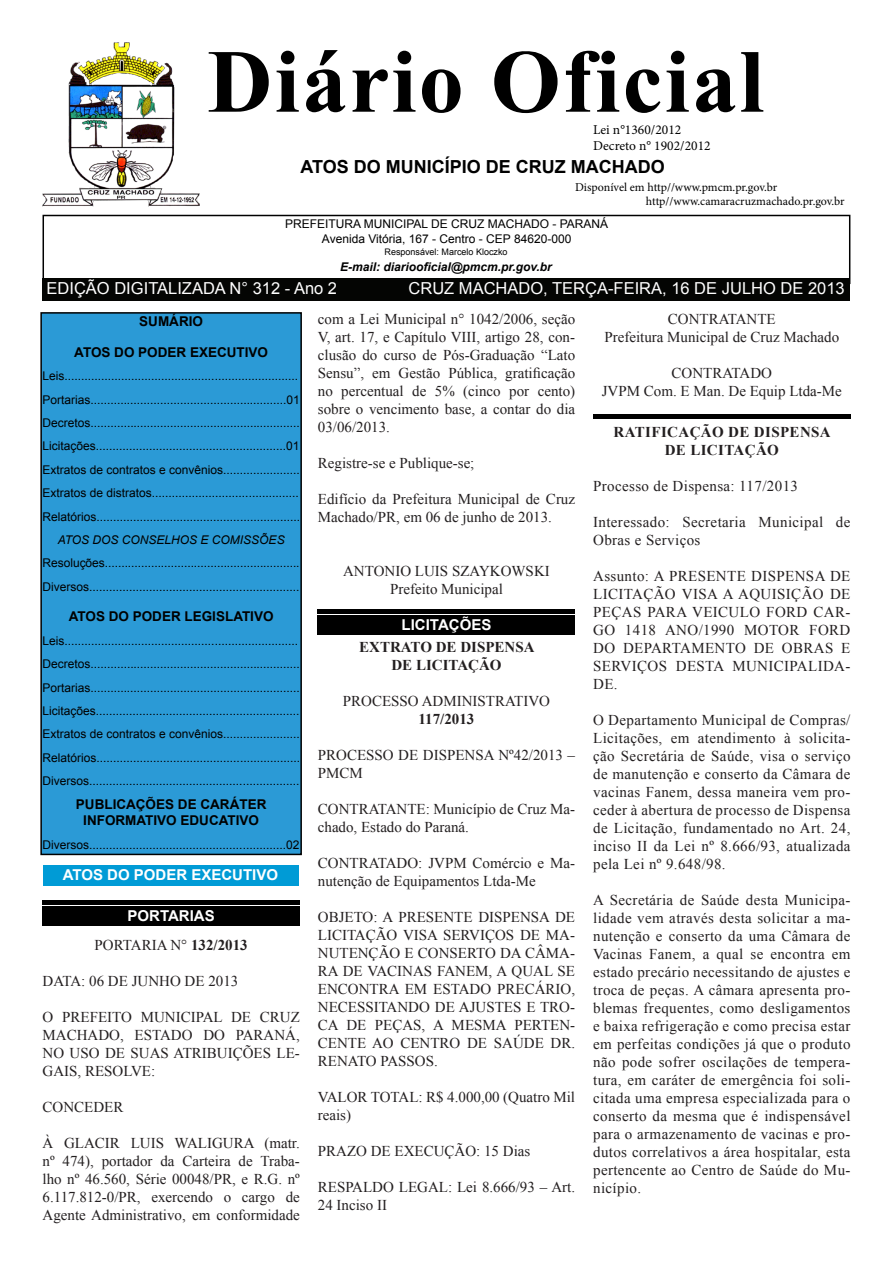
<style>
.page{position:relative;width:893px;height:1263px;background:#fff}
.page>*{position:absolute;margin:0;border:0;box-sizing:border-box;transform-origin:0 0}
.t1{font:700 90px "Times New Roman";letter-spacing:.025em;color:#000}
.t2{font:700 18px "Arial";color:#000}
.t3{font:16.5px "Arial";color:#fff}
.t4{font:15px/18px "Times New Roman";color:#231f20;text-align:justify}
.t5{font:15px/18px "Times New Roman";letter-spacing:.025em;color:#231f20}
.t6{font:700 15px "Arial";color:#fff}
.t7{font:700 15px "Times New Roman";color:#231f20}
.t8{font:700 15px "Times New Roman";letter-spacing:.025em;color:#231f20}
.t9{font:700 13.5px "Arial";color:#000}
.t10{font:13.5px "Minion Pro";color:#000}
.t11{font:12px "Arial";color:#000}
.t12{font:12px "Minion Pro";letter-spacing:-.005em;color:#000}
.t13{font:italic 700 12px "Arial";color:#000}
.t14{font:italic 12px "Arial";color:#000}
.t15{font:9px "Arial";color:#000}
.s1{font-weight:700}
</style>
<div class="page">
<div style="left:43px;top:215px;width:807px;height:69px;border:2px solid #000"></div>
<div style="left:40px;top:312px;width:262px;height:543px;background:#2b9ad6;border:2px solid #000"></div>
<div style="left:43px;top:278px;width:807px;height:22px;background:#040503"></div>
<img style="left:43px;top:42px;width:157px;height:164px">
<div style="left:43px;top:865px;width:256px;height:20px;background:#009bd6"></div>
<div style="left:43px;top:906px;width:257px;height:20px;background:#000"></div>
<hr style="left:43px;top:900px;width:257px;height:4px;background:#000">
<div style="left:318px;top:615px;width:257px;height:20px;background:#000"></div>
<hr style="left:318px;top:609px;width:257px;height:4px;background:#000">
<hr style="left:593px;top:415px;width:257px;height:4px;background:#000">
<p class="t1" style="left:207px;top:19px;width:558px">Diário Oficial</p>
<p class="t10" style="left:593px;top:121px;width:90px">Lei n°1360/2012</p>
<p class="t10" style="left:593px;top:137px;width:119px">Decreto n° 1902/2012</p>
<p class="t2" style="left:300px;top:155px;width:366px">ATOS DO MUNICÍPIO DE CRUZ MACHADO</p>
<p class="t12" style="left:575px;top:179px;width:204px">Disponível em http//www.pmcm.pr.gov.br</p>
<p class="t12" style="left:646px;top:193px;width:200px">http//www.camaracruzmachado.pr.gov.br</p>
<p class="t11" style="left:285px;top:216px;width:325px">PREFEITURA MUNICIPAL DE CRUZ MACHADO - PARANÁ</p>
<p class="t11" style="left:322px;top:231px;width:251px">Avenida Vitória, 167 - Centro - CEP 84620-000</p>
<p class="t15" style="left:385px;top:246px;width:125px">Responsável: Marcelo Kloczko</p>
<p class="t13" style="left:340px;top:259px;width:213px">E-mail: diariooficial@pmcm.pr.gov.br</p>
<p class="t3" style="left:47px;top:278px;width:292px">EDIÇÃO DIGITALIZADA N° 312 - Ano 2</p>
<p class="t3" style="left:409px;top:278px;width:438px">CRUZ MACHADO, TERÇA-FEIRA, 16 DE JULHO DE 2013</p>
<p class="t9" style="left:139px;top:312px;width:65px">SUMÁRIO</p>
<p class="t9" style="left:74px;top:343px;width:195px">ATOS DO PODER EXECUTIVO</p>
<p class="t11" style="left:43px;top:368px;width:257px">Leis......................................................................</p>
<p class="t11" style="left:43px;top:392px;width:259px">Portarias...........................................................01</p>
<p class="t11" style="left:43px;top:415px;width:259px">Decretos...............................................................</p>
<p class="t11" style="left:43px;top:438px;width:258px">Licitações.........................................................01</p>
<p class="t11" style="left:43px;top:462px;width:259px">Extratos de contratos e convênios.......................</p>
<p class="t11" style="left:43px;top:485px;width:258px">Extratos de distratos............................................</p>
<p class="t11" style="left:43px;top:509px;width:259px">Relatórios.............................................................</p>
<p class="t14" style="left:58px;top:532px;width:228px">ATOS DOS CONSELHOS E COMISSÕES</p>
<p class="t11" style="left:43px;top:555px;width:259px">Resoluções...........................................................</p>
<p class="t11" style="left:43px;top:579px;width:258px">Diversos...............................................................</p>
<p class="t9" style="left:69px;top:608px;width:206px">ATOS DO PODER LEGISLATIVO</p>
<p class="t11" style="left:43px;top:633px;width:257px">Leis......................................................................</p>
<p class="t11" style="left:43px;top:656px;width:259px">Decretos...............................................................</p>
<p class="t11" style="left:43px;top:680px;width:259px">Portarias...............................................................</p>
<p class="t11" style="left:43px;top:703px;width:258px">Licitações.............................................................</p>
<p class="t11" style="left:43px;top:726px;width:259px">Extratos de contratos e convênios.......................</p>
<p class="t11" style="left:43px;top:750px;width:259px">Relatórios.............................................................</p>
<p class="t11" style="left:43px;top:773px;width:258px">Diversos...............................................................</p>
<p class="t9" style="left:76px;top:795px;width:192px">PUBLICAÇÕES DE CARÁTER</p>
<p class="t9" style="left:83px;top:812px;width:177px">INFORMATIVO EDUCATIVO</p>
<p class="t11" style="left:43px;top:837px;width:258px">Diversos...........................................................02</p>
<p class="t6" style="left:63px;top:865px;width:217px">ATOS DO PODER EXECUTIVO</p>
<p class="t6" style="left:128px;top:905px;width:89px">PORTARIAS</p>
<p class="t4" style="left:95px;top:935px;width:155px">PORTARIA N° <span class="s1">132/2013</span></p>
<p class="t4" style="left:43px;top:971px;width:197px">DATA: 06 DE JUNHO DE 2013</p>
<p class="t4" style="left:43px;top:1007px;width:259px">O PREFEITO MUNICIPAL DE CRUZ MACHADO, ESTADO DO PARANÁ, NO USO DE SUAS ATRIBUIÇÕES LE-GAIS, RESOLVE:</p>
<p class="t4" style="left:43px;top:1097px;width:82px">CONCEDER</p>
<p class="t4" style="left:43px;top:1133px;width:259px">À GLACIR LUIS WALIGURA (matr. nº 474), portador da Carteira de Traba&shy;lho nº 46.560, Série 00048/PR, e R.G. nº 6.117.812-0/PR, exercendo o cargo de Agente Administrativo, em conformidade</p>
<p class="t4" style="left:318px;top:310px;width:259px">com a Lei Municipal n° 1042/2006, seção V, art. 17, e Capítulo VIII, artigo 28, con&shy;clusão do curso de Pós-Graduação “Lato Sensu”, em Gestão Pública, gratificação no percentual de 5% (cinco por cento) sobre o vencimento base, a contar do dia 03/06/2013.</p>
<p class="t4" style="left:318px;top:454px;width:158px">Registre-se e Publique-se;</p>
<p class="t4" style="left:318px;top:490px;width:259px">Edifício da Prefeitura Municipal de Cruz<br>Machado/PR, em 06 de junho de 2013.</p>
<p class="t4" style="left:668px;top:310px;width:109px">CONTRATANTE</p>
<p class="t4" style="left:604px;top:328px;width:236px">Prefeitura Municipal de Cruz Machado</p>
<p class="t4" style="left:672px;top:364px;width:102px">CONTRATADO</p>
<p class="t4" style="left:602px;top:382px;width:241px">JVPM Com. E Man. De Equip Ltda-Me</p>
<p class="t8" style="left:614px;top:421px;width:219px">RATIFICAÇÃO DE DISPENSA</p>
<p class="t8" style="left:665px;top:439px;width:116px">DE LICITAÇÃO</p>
<p class="t5" style="left:593px;top:476px;width:206px">Processo de Dispensa: 117/2013</p>
<p class="t5" style="left:593px;top:512px;width:259px">Interessado: Secretaria Municipal de<br>Obras e Serviços</p>
<p class="t4" style="left:593px;top:566px;width:259px">Assunto: A PRESENTE DISPENSA DE LICITAÇÃO VISA A AQUISIÇÃO DE PEÇAS PARA VEICULO FORD CAR-GO 1418 ANO/1990 MOTOR FORD DO DEPARTAMENTO DE OBRAS E SERVIÇOS DESTA MUNICIPALIDA-DE.</p>
<p class="t4" style="left:593px;top:710px;width:259px">O Departamento Municipal de Compras/ Licitações, em atendimento à solicita&shy;ção Secretária de Saúde, visa o serviço de manutenção e conserto da Câmara de vacinas Fanem, dessa maneira vem pro&shy;ceder à abertura de processo de Dispensa de Licitação, fundamentado no Art. 24, inciso II da Lei nº 8.666/93, atualizada pela Lei nº 9.648/98.</p>
<p class="t4" style="left:593px;top:890px;width:259px">A Secretária de Saúde desta Municipa&shy;lidade vem através desta solicitar a ma&shy;nutenção e conserto da uma Câmara de Vacinas Fanem, a qual se encontra em estado precário necessitando de ajustes e troca de peças. A câmara apresenta pro&shy;blemas frequentes, como desligamentos e baixa refrigeração e como precisa estar em perfeitas condições já que o produto não pode sofrer oscilações de tempera&shy;tura, em caráter de emergência foi soli&shy;citada uma empresa especializada para o conserto da mesma que é indispensável para o armazenamento de vacinas e pro&shy;dutos correlativos a área hospitalar, esta pertencente ao Centro de Saúde do Mu&shy;nicípio.</p>
<p class="t4" style="left:343px;top:562px;width:208px">ANTONIO LUIS SZAYKOWSKI</p>
<p class="t4" style="left:390px;top:580px;width:114px">Prefeito Municipal</p>
<p class="t6" style="left:402px;top:614px;width:91px">LICITAÇÕES</p>
<p class="t7" style="left:359px;top:637px;width:177px">EXTRATO DE DISPENSA</p>
<p class="t7" style="left:391px;top:655px;width:112px">DE LICITAÇÃO</p>
<p class="t4" style="left:343px;top:692px;width:209px">PROCESSO ADMINISTRATIVO</p>
<p class="t7" style="left:419px;top:709px;width:57px">117/2013</p>
<p class="t4" style="left:318px;top:746px;width:259px">PROCESSO DE DISPENSA Nº42/2013 –<br>PMCM</p>
<p class="t4" style="left:318px;top:800px;width:259px">CONTRATANTE: Município de Cruz Ma&shy;chado, Estado do Paraná.</p>
<p class="t4" style="left:318px;top:854px;width:259px">CONTRATADO: JVPM Comércio e Ma&shy;nutenção de Equipamentos Ltda-Me</p>
<p class="t4" style="left:318px;top:908px;width:259px">OBJETO: A PRESENTE DISPENSA DE LICITAÇÃO VISA SERVIÇOS DE MA-NUTENÇÃO E CONSERTO DA CÂMA-RA DE VACINAS FANEM, A QUAL SE ENCONTRA EM ESTADO PRECÁRIO, NECESSITANDO DE AJUSTES E TRO-CA DE PEÇAS, A MESMA PERTEN-CENTE AO CENTRO DE SAÚDE DR.<br>RENATO PASSOS.</p>
<p class="t4" style="left:318px;top:1088px;width:259px">VALOR TOTAL: R$ 4.000,00 (Quatro Mil reais)</p>
<p class="t4" style="left:318px;top:1142px;width:214px">PRAZO DE EXECUÇÃO: 15 Dias</p>
<p class="t4" style="left:318px;top:1178px;width:259px">RESPALDO LEGAL: Lei 8.666/93 – Art.<br>24 Inciso II</p>
</div>
